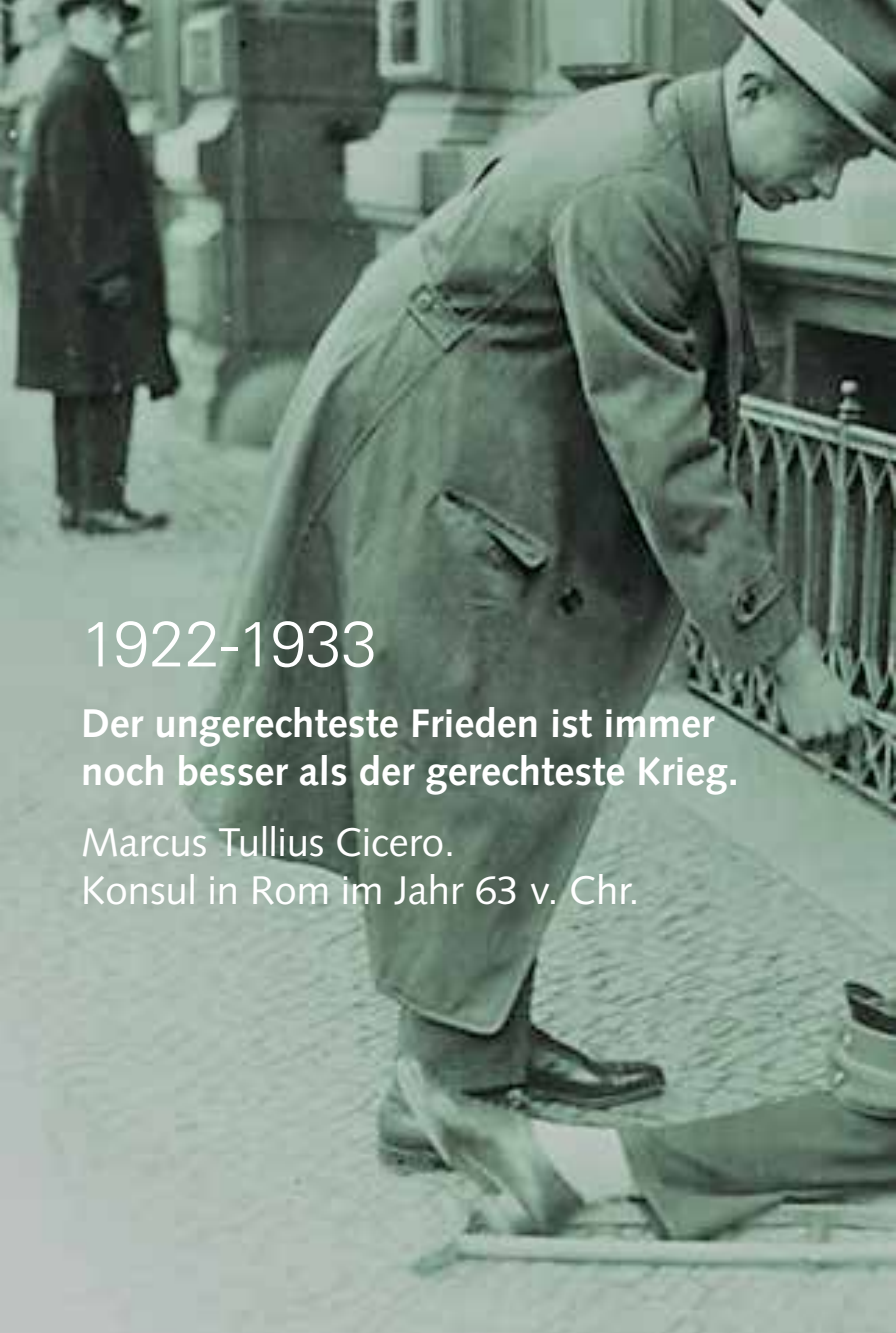
<style>
.page{position:relative;width:896px;height:1333px;background:#fff}
.page>*{position:absolute;margin:0;border:0;box-sizing:border-box;transform-origin:0 0}
.t1{font:300 64px "Univers 45";color:#fff}
.t2{font:700 40px/48px "Syntax";color:#fff}
.t3{font:40px/48px "Syntax";color:#fff}
</style>
<div class="page">
<img style="left:0;top:0;width:896px;height:1332px">
<h1 class="t1" style="left:81px;top:605px;width:298px">1922-1933</h1>
<p class="t2" style="left:81px;top:699px;width:659px">Der ungerechteste Frieden ist immer noch besser als der gerechteste Krieg.</p>
<p class="t3" style="left:81px;top:818px;width:560px">Marcus Tullius Cicero.<br>Konsul in Rom im Jahr 63 v. Chr.</p>
</div>
